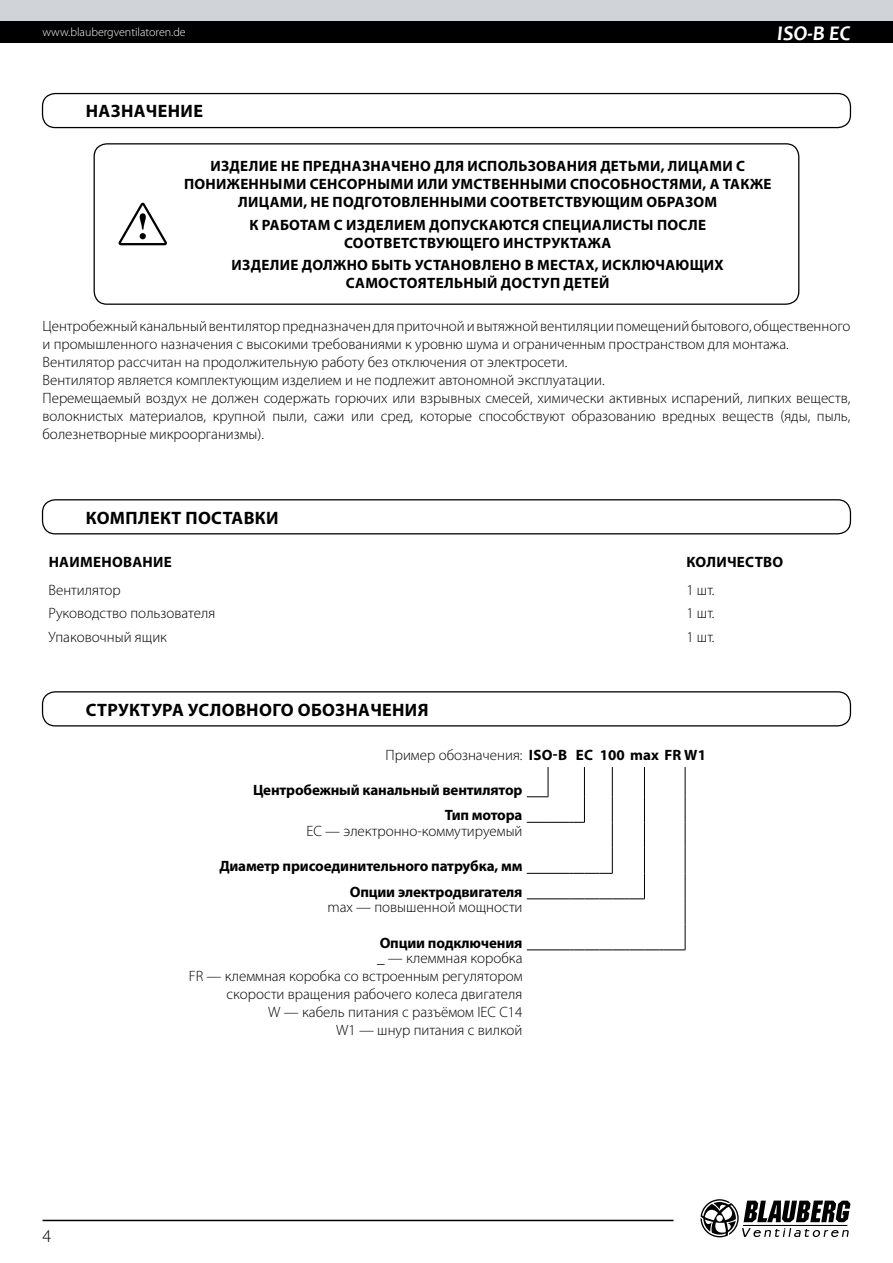
<style>
.page{position:relative;width:893px;height:1263px;background:#fff}
.page>*{position:absolute;margin:0;border:0;box-sizing:border-box;transform-origin:0 0}
.t1{font:italic 700 21px "Candara";color:#fff}
.t2{font:700 18px "Myriad Pro";letter-spacing:.02em;color:#000}
.t3{font:300 18px "Myriad Pro";color:#000}
.t4{font:300 15px/18px "Myriad Pro";color:#000}
.t5{font:700 15px/18px "Myriad Pro";letter-spacing:.02em;color:#000;text-align:center}
.t6{font:700 15px/25.5px "Myriad Pro";letter-spacing:-.01em;color:#000;text-align:right}
.t7{font:300 12px "Myriad Pro";color:#fff}
.s1{font-weight:700}
</style>
<div class="page">
<div style="left:94px;top:143px;width:705px;height:162px;border:1px solid #000;border-radius:13px"></div>
<svg style="left:118px;top:203px;width:49px;height:42px"></svg>
<div style="left:42px;top:93px;width:809px;height:35px;border:1px solid #000;border-radius:13px"></div>
<div style="left:42px;top:499px;width:809px;height:35px;border:1px solid #000;border-radius:13px"></div>
<div style="left:42px;top:691px;width:809px;height:35px;border:1px solid #000;border-radius:13px"></div>
<svg style="left:527px;top:767px;width:159px;height:184px"></svg>
<div style="left:0;top:0;width:893px;height:21px;background:#d0d3d7"></div>
<div style="left:0;top:21px;width:893px;height:22px;background:#000"></div>
<svg style="left:700px;top:1199px;width:150px;height:38px"></svg>
<hr style="left:43px;top:1220px;width:631px;height:1px;background:#000">
<p class="t7" style="left:43px;top:26px;width:145px">www.blaubergventilatoren.de</p>
<h1 class="t1" style="left:777px;top:20px;width:75px">ISO-B ЕС</h1>
<p class="t2" style="left:86px;top:99px;width:119px">НАЗНАЧЕНИЕ</p>
<p class="t5" style="left:184px;top:157px;width:589px">ИЗДЕЛИЕ НЕ ПРЕДНАЗНАЧЕНО ДЛЯ ИСПОЛЬЗОВАНИЯ ДЕТЬМИ, ЛИЦАМИ С<br>ПОНИЖЕННЫМИ СЕНСОРНЫМИ ИЛИ УМСТВЕННЫМИ СПОСОБНОСТЯМИ, А ТАКЖЕ<br>ЛИЦАМИ, НЕ ПОДГОТОВЛЕННЫМИ СООТВЕТСТВУЮЩИМ ОБРАЗОМ</p>
<p class="t5" style="left:249px;top:215px;width:458px">К РАБОТАМ С ИЗДЕЛИЕМ ДОПУСКАЮТСЯ СПЕЦИАЛИСТЫ ПОСЛЕ<br>СООТВЕТСТВУЮЩЕГО ИНСТРУКТАЖА</p>
<p class="t5" style="left:232px;top:255px;width:494px">ИЗДЕЛИЕ ДОЛЖНО БЫТЬ УСТАНОВЛЕНО В МЕСТАХ, ИСКЛЮЧАЮЩИХ<br>САМОСТОЯТЕЛЬНЫЙ ДОСТУП ДЕТЕЙ</p>
<p class="t4" style="left:43px;top:317px;width:809px">Центробежный канальный вентилятор предназначен для приточной и вытяжной вентиляции помещений бытового, общественного и промышленного назначения с высокими требованиями к уровню шума и ограниченным пространством для монтажа.<br>Вентилятор рассчитан на продолжительную работу без отключения от электросети.<br>Вентилятор является комплектующим изделием и не подлежит автономной эксплуатации.<br>Перемещаемый воздух не должен содержать горючих или взрывных смесей, химически активных испарений, липких веществ, волокнистых материалов, крупной пыли, сажи или сред, которые способствуют образованию вредных веществ (яды, пыль, болезнетворные микроорганизмы).</p>
<p class="t2" style="left:86px;top:506px;width:194px">КОМПЛЕКТ ПОСТАВКИ</p>
<p class="t5" style="left:49px;top:552px;width:125px">НАИМЕНОВАНИЕ</p>
<p class="t5" style="left:686px;top:552px;width:98px">КОЛИЧЕСТВО</p>
<p class="t4" style="left:49px;top:581px;width:74px">Вентилятор</p>
<p class="t4" style="left:686px;top:581px;width:30px">1 шт.</p>
<p class="t4" style="left:49px;top:604px;width:168px">Руководство пользователя</p>
<p class="t4" style="left:686px;top:604px;width:30px">1 шт.</p>
<p class="t4" style="left:49px;top:628px;width:120px">Упаковочный ящик</p>
<p class="t4" style="left:686px;top:628px;width:30px">1 шт.</p>
<p class="t2" style="left:86px;top:698px;width:344px">СТРУКТУРА УСЛОВНОГО ОБОЗНАЧЕНИЯ</p>
<p class="t3" style="left:43px;top:1226px;width:10px">4</p>
<p class="t4" style="left:386px;top:746px;width:322px">Пример обозначения: <span class="s1">ISO-B EC 100 max FR W1</span></p>
<p class="t6" style="left:253px;top:776px;width:271px">Центробежный канальный вентилятор<br>Тип мотора</p>
<p class="t4" style="left:306px;top:822px;width:218px">ЕС — электронно-коммутируемый</p>
<p class="t6" style="left:219px;top:853px;width:305px">Диаметр присоединительного патрубка, мм<br>Опции электродвигателя</p>
<p class="t4" style="left:327px;top:898px;width:197px">max — повышенной мощности</p>
<p class="t6" style="left:380px;top:929px;width:144px">Опции подключения</p>
<p class="t4" style="left:189px;top:949px;width:335px;text-align:right">_ — клеммная коробка<br>FR — клеммная коробка со встроенным регулятором скорости вращения рабочего колеса двигателя<br>W — кабель питания с разъёмом IEC С14<br>W1 — шнур питания с вилкой</p>
</div>
